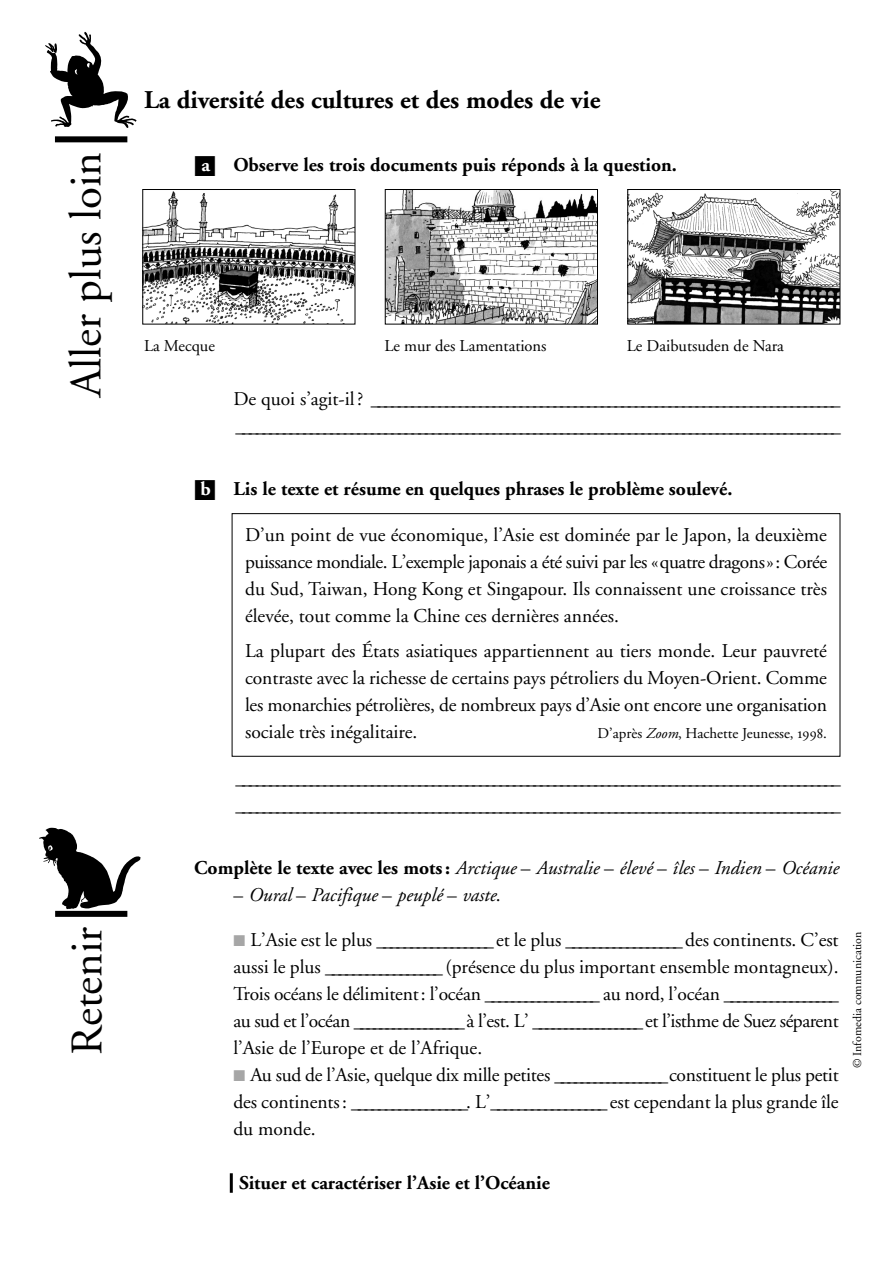
<style>
.page{position:relative;width:893px;height:1262px;background:#fff}
.page>*{position:absolute;margin:0;border:0;box-sizing:border-box;transform-origin:0 0}
.t1{font:45px "B Garamond";color:#000}
.t2{font:700 25.5px "B Garamond";color:#000}
.t3{font:19.5px/27px "B Garamond";color:#000;text-align:justify}
.t4{font:700 19.5px "B Garamond";color:#000}
.t5{font:italic 19.5px "B Garamond";color:#000}
.t6{font:16.5px "B Garamond";color:#000}
.t7{font:15px "B Garamond";color:#000}
.t8{font:12px "B Garamond";color:#000}
.s1{font-weight:400;font-size:36px}
.s2{color:#fff}
.s3{font-style:italic}
.s4{font-weight:700;font-style:normal}
.s5{font-style:normal}
.s6{color:#a6a6a6}
</style>
<div class="page">
<svg style="left:39px;top:827px;width:101px;height:82px"></svg>
<div style="left:55px;top:910px;width:72px;height:6px;background:#000"></div>
<div style="left:55px;top:136px;width:72px;height:6px;background:#000"></div>
<svg style="left:45px;top:32px;width:92px;height:96px"></svg>
<hr style="left:230px;top:1173px;width:3px;height:19px;background:#000">
<img style="left:144px;top:191px;width:209px;height:131px">
<div style="left:142px;top:189px;width:213px;height:135px;border:1px solid #000"></div>
<img style="left:387px;top:191px;width:208px;height:131px">
<div style="left:385px;top:189px;width:212px;height:135px;border:1px solid #000"></div>
<img style="left:629px;top:191px;width:209px;height:131px">
<div style="left:627px;top:189px;width:213px;height:135px;border:1px solid #000"></div>
<div style="left:232px;top:513px;width:608px;height:243px;border:1px solid #000"></div>
<h1 class="t1" style="left:68px;top:397px;width:247px;rotate:-90deg">Aller plus loin</h1>
<h1 class="t1" style="left:69px;top:1054px;width:130px;rotate:-90deg">Retenir</h1>
<h2 class="t2" style="left:144px;top:90px;width:458px">La diversité des cultures et des modes de vie</h2>
<p class="t4" style="left:194px;top:157px;width:484px"><span class="s1">•</span><span class="s2">a</span> Observe les trois documents puis réponds à la question.</p>
<p class="t6" style="left:144px;top:339px;width:72px">La Mecque</p>
<p class="t6" style="left:384px;top:339px;width:164px">Le mur des Lamentations</p>
<p class="t6" style="left:627px;top:339px;width:158px">Le Daibutsuden de Nara</p>
<p class="t3" style="left:233px;top:387px;width:609px">De quoi s’agit-il ? _____________________________________________________________________ _________________________________________________________________________________________</p>
<p class="t4" style="left:194px;top:481px;width:539px"><span class="s1">•</span><span class="s2">b</span> Lis le texte et résume en quelques phrases le problème soulevé.</p>
<p class="t3" style="left:245px;top:522px;width:583px">D’un point de vue économique, l’Asie est dominée par le Japon, la deuxième puissance mondiale. L’exemple japonais a été suivi par les «quatre dragons»: Corée du Sud, Taiwan, Hong Kong et Singapour. Ils connaissent une croissance très élevée, tout comme la Chine ces dernières années.</p>
<p class="t3" style="left:245px;top:639px;width:583px">La plupart des États asiatiques appartiennent au tiers monde. Leur pauvreté contraste avec la richesse de certains pays pétroliers du Moyen-Orient. Comme les monarchies pétrolières, de nombreux pays d’Asie ont encore une organisation sociale très inégalitaire.</p>
<p class="t7" style="left:597px;top:727px;width:231px">D’après <span class="s3">Zoom</span>, Hachette Jeunesse, 1998.</p>
<p class="t3" style="left:235px;top:765px;width:607px">_________________________________________________________________________________________ _________________________________________________________________________________________</p>
<p class="t5" style="left:194px;top:859px;width:646px"><span class="s4">Complète le texte avec les mots :</span> Arctique <span class="s5">–</span> Australie <span class="s5">–</span> élevé <span class="s5">–</span> îles <span class="s5">–</span> Indien <span class="s5">–</span> Océanie</p>
<p class="t5" style="left:233px;top:886px;width:269px"><span class="s5">–</span> Oural <span class="s5">–</span> Pacifique <span class="s5">–</span> peuplé <span class="s5">–</span> vaste<span class="s5">.</span></p>
<p class="t3" style="left:233px;top:927px;width:607px"><span class="s6">•</span> L’Asie est le plus _________________ et le plus _________________ des continents. C’est aussi le plus _________________ (présence du plus important ensemble montagneux).<br>Trois océans le délimitent: l’océan _________________ au nord, l’océan _________________ au sud et l’océan _________________ à l’est. L’ _________________ et l’isthme de Suez séparent l’Asie de l’Europe et de l’Afrique.</p>
<p class="t3" style="left:233px;top:1062px;width:606px"><span class="s6">•</span> Au sud de l’Asie, quelque dix mille petites _________________constituent le plus petit des continents: _________________ . L’_________________ est cependant la plus grande île du monde.</p>
<p class="t8" style="left:852px;top:1068px;width:138px;rotate:-90deg">© Infomedia communication</p>
<p class="t4" style="left:239px;top:1174px;width:312px">Situer et caractériser l’Asie et l’Océanie</p>
</div>
